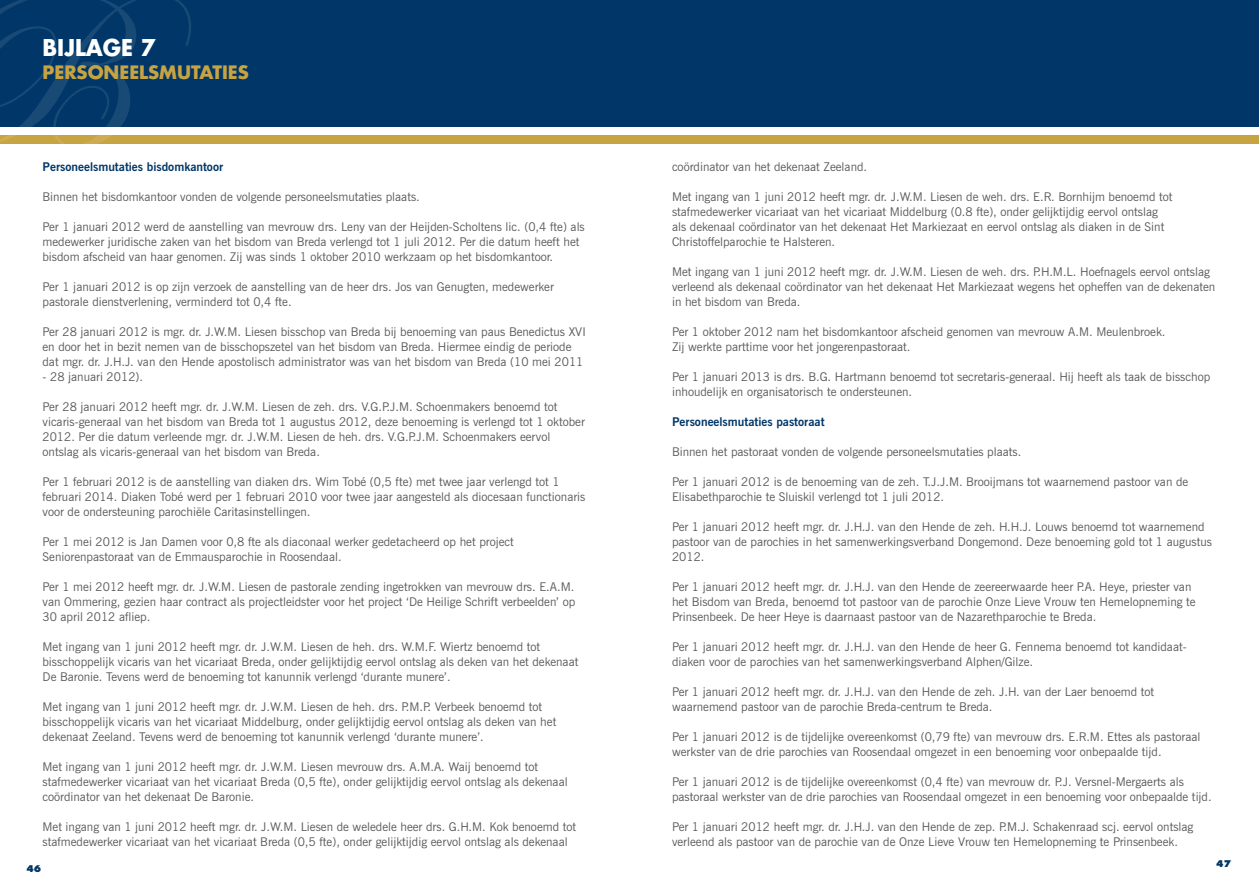
<style>
.page{position:relative;width:1259px;height:893px;background:#fff}
.page>*{position:absolute;margin:0;border:0;box-sizing:border-box;transform-origin:0 0}
.t1{font:227.4px "Edwardian Script ITC";color:#fff}
.t2{font:700 22.5px "Futura";color:#fff}
.t3{font:700 18px "Futura";color:#c8a341}
.t4{font:12px/15px "News Gothic BT";color:#58595b}
.t5{font:700 12px "News Gothic BT";color:#003768}
.t6{font:800 9px "Futura";color:#003768}
</style>
<div class="page">
<div style="left:0;top:136px;width:1259px;height:8px;background:#c8a341"></div>
<div style="left:0;top:0;width:1259px;height:126px;background:#003768"></div>
<h1 class="t1" style="left:-85px;top:-52px;width:213px">B</h1>
<h2 class="t2" style="left:43px;top:32px;width:60px">BIJ LAGE</h2>
<h2 class="t2" style="left:141px;top:32px;width:16px">7</h2>
<h3 class="t3" style="left:43px;top:60px;width:13px">PERSONEE</h3>
<h3 class="t3" style="left:139px;top:60px;width:93px">LSMUTATIES</h3>
<p class="t5" style="left:43px;top:160px;width:182px">Personeelsmutaties bisdomkantoor</p>
<p class="t4" style="left:43px;top:189px;width:379px">Binnen het bisdomkantoor vonden de volgende personeelsmutaties plaats.</p>
<p class="t4" style="left:43px;top:219px;width:544px">Per 1 januari 2012 werd de aanstelling van mevrouw drs. Leny van der Heijden-Scholtens lic. (0,4 fte) als medewerker juridische zaken van het bisdom van Breda verlengd tot 1 juli 2012. Per die datum heeft het bisdom afscheid van haar genomen. Zij was sinds 1 oktober 2010 werkzaam op het bisdomkantoor.</p>
<p class="t4" style="left:43px;top:279px;width:513px">Per 1 januari 2012 is op zijn verzoek de aanstelling van de heer drs. Jos van Genugten, medewerker pastorale dienstverlening, verminderd tot 0,4 fte.</p>
<p class="t4" style="left:43px;top:324px;width:545px">Per 28 januari 2012 is mgr. dr. J.W.M. Liesen bisschop van Breda bij benoeming van paus Benedictus XVI en door het in bezit nemen van de bisschopszetel van het bisdom van Breda. Hiermee eindig de periode dat mgr. dr. J.H.J. van den Hende apostolisch administrator was van het bisdom van Breda (10 mei 2011</p>
<p class="t4" style="left:43px;top:369px;width:102px">- 28 januari 2012).</p>
<p class="t4" style="left:43px;top:399px;width:544px">Per 28 januari 2012 heeft mgr. dr. J.W.M. Liesen de zeh. drs. V.G.P.J.M. Schoenmakers benoemd tot vicaris-generaal van het bisdom van Breda tot 1 augustus 2012, deze benoeming is verlengd tot 1 oktober 2012. Per die datum verleende mgr. dr. J.W.M. Liesen de heh. drs. V.G.P.J.M. Schoenmakers eervol ontslag als vicaris-generaal van het bisdom van Breda.</p>
<p class="t4" style="left:43px;top:474px;width:544px">Per 1 februari 2012 is de aanstelling van diaken drs. Wim Tobé (0,5 fte) met twee jaar verlengd tot 1 februari 2014. Diaken Tobé werd per 1 februari 2010 voor twee jaar aangesteld als diocesaan functionaris voor de ondersteuning parochiële Caritasinstellingen.</p>
<p class="t4" style="left:43px;top:534px;width:473px">Per 1 mei 2012 is Jan Damen voor 0,8 fte als diaconaal werker gedetacheerd op het project<br>Seniorenpastoraat van de Emmausparochie in Roosendaal.</p>
<p class="t4" style="left:43px;top:579px;width:534px;text-align:justify">Per 1 mei 2012 heeft mgr. dr. J.W.M. Liesen de pastorale zending ingetrokken van mevrouw drs. E.A.M. van Ommering, gezien haar contract als projectleidster voor het project ‘De Heilige Schrift verbeelden’ op 30 april 2012 afliep.</p>
<p class="t4" style="left:43px;top:639px;width:537px">Met ingang van 1 juni 2012 heeft mgr. dr. J.W.M. Liesen de heh. drs. W.M.F. Wiertz benoemd tot bisschoppelijk vicaris van het vicariaat Breda, onder gelijktijdig eervol ontslag als deken van het dekenaat<br>De Baronie. Tevens werd de benoeming tot kanunnik verlengd ‘durante munere’.</p>
<p class="t4" style="left:43px;top:699px;width:515px">Met ingang van 1 juni 2012 heeft mgr. dr. J.W.M. Liesen de heh. drs. P.M.P. Verbeek benoemd tot bisschoppelijk vicaris van het vicariaat Middelburg, onder gelijktijdig eervol ontslag als deken van het dekenaat Zeeland. Tevens werd de benoeming tot kanunnik verlengd ‘durante munere’.</p>
<p class="t4" style="left:43px;top:759px;width:527px">Met ingang van 1 juni 2012 heeft mgr. dr. J.W.M. Liesen mevrouw drs. A.M.A. Waij benoemd tot stafmedewerker vicariaat van het vicariaat Breda (0,5 fte), onder gelijktijdig eervol ontslag als dekenaal coördinator van het dekenaat De Baronie.</p>
<p class="t4" style="left:43px;top:819px;width:535px">Met ingang van 1 juni 2012 heeft mgr. dr. J.W.M. Liesen de weledele heer drs. G.H.M. Kok benoemd tot stafmedewerker vicariaat van het vicariaat Breda (0,5 fte), onder gelijktijdig eervol ontslag als dekenaal</p>
<p class="t6" style="left:26px;top:863px;width:16px">46</p>
<p class="t4" style="left:672px;top:159px;width:197px">coördinator van het dekenaat Zeeland.</p>
<p class="t4" style="left:672px;top:189px;width:502px">Met ingang van 1 juni 2012 heeft mgr. dr. J.W.M. Liesen de weh. drs. E.R. Bornhijm benoemd tot stafmedewerker vicariaat van het vicariaat Middelburg (0.8 fte), onder gelijktijdig eervol ontslag als dekenaal coördinator van het dekenaat Het Markiezaat en eervol ontslag als diaken in de Sint Christoffelparochie te Halsteren.</p>
<p class="t4" style="left:672px;top:264px;width:545px">Met ingang van 1 juni 2012 heeft mgr. dr. J.W.M. Liesen de weh. drs. P.H.M.L. Hoefnagels eervol ontslag verleend als dekenaal coördinator van het dekenaat Het Markiezaat wegens het opheffen van de dekenaten in het bisdom van Breda.</p>
<p class="t4" style="left:672px;top:324px;width:495px">Per 1 oktober 2012 nam het bisdomkantoor afscheid genomen van mevrouw A.M. Meulenbroek.<br>Zij werkte parttime voor het jongerenpastoraat.</p>
<p class="t4" style="left:672px;top:369px;width:540px">Per 1 januari 2013 is drs. B.G. Hartmann benoemd tot secretaris-generaal. Hij heeft als taak de bisschop inhoudelijk en organisatorisch te ondersteunen.</p>
<p class="t5" style="left:672px;top:414px;width:154px">Personeelsmutaties pastoraat</p>
<p class="t4" style="left:672px;top:444px;width:351px">Binnen het pastoraat vonden de volgende personeelsmutaties plaats.</p>
<p class="t4" style="left:672px;top:474px;width:518px">Per 1 januari 2012 is de benoeming van de zeh. T.J.J.M. Brooijmans tot waarnemend pastoor van de<br>Elisabethparochie te Sluiskil verlengd tot 1 juli 2012.</p>
<p class="t4" style="left:672px;top:519px;width:541px">Per 1 januari 2012 heeft mgr. dr. J.H.J. van den Hende de zeh. H.H.J. Louws benoemd tot waarnemend pastoor van de parochies in het samenwerkingsverband Dongemond. Deze benoeming gold tot 1 augustus<br>2012.</p>
<p class="t4" style="left:672px;top:579px;width:525px">Per 1 januari 2012 heeft mgr. dr. J.H.J. van den Hende de zeereerwaarde heer P.A. Heye, priester van het Bisdom van Breda, benoemd tot pastoor van de parochie Onze Lieve Vrouw ten Hemelopneming te<br>Prinsenbeek. De heer Heye is daarnaast pastoor van de Nazarethparochie te Breda.</p>
<p class="t4" style="left:672px;top:639px;width:516px">Per 1 januari 2012 heeft mgr. dr. J.H.J. van den Hende de heer G. Fennema benoemd tot kandidaat&shy;diaken voor de parochies van het samenwerkingsverband Alphen/Gilze.</p>
<p class="t4" style="left:672px;top:684px;width:484px">Per 1 januari 2012 heeft mgr. dr. J.H.J. van den Hende de zeh. J.H. van der Laer benoemd tot waarnemend pastoor van de parochie Breda-centrum te Breda.</p>
<p class="t4" style="left:672px;top:729px;width:530px">Per 1 januari 2012 is de tijdelijke overeenkomst (0,79 fte) van mevrouw drs. E.R.M. Ettes als pastoraal werkster van de drie parochies van Roosendaal omgezet in een benoeming voor onbepaalde tijd.</p>
<p class="t4" style="left:672px;top:774px;width:541px">Per 1 januari 2012 is de tijdelijke overeenkomst (0,4 fte) van mevrouw dr. P.J. Versnel-Mergaerts als pastoraal werkster van de drie parochies van Roosendaal omgezet in een benoeming voor onbepaalde tijd.</p>
<p class="t4" style="left:672px;top:819px;width:523px">Per 1 januari 2012 heeft mgr. dr. J.H.J. van den Hende de zep. P.M.J. Schakenraad scj. eervol ontslag verleend als pastoor van de parochie van de Onze Lieve Vrouw ten Hemelopneming te Prinsenbeek.</p>
<p class="t6" style="left:1216px;top:858px;width:16px">47</p>
</div>
